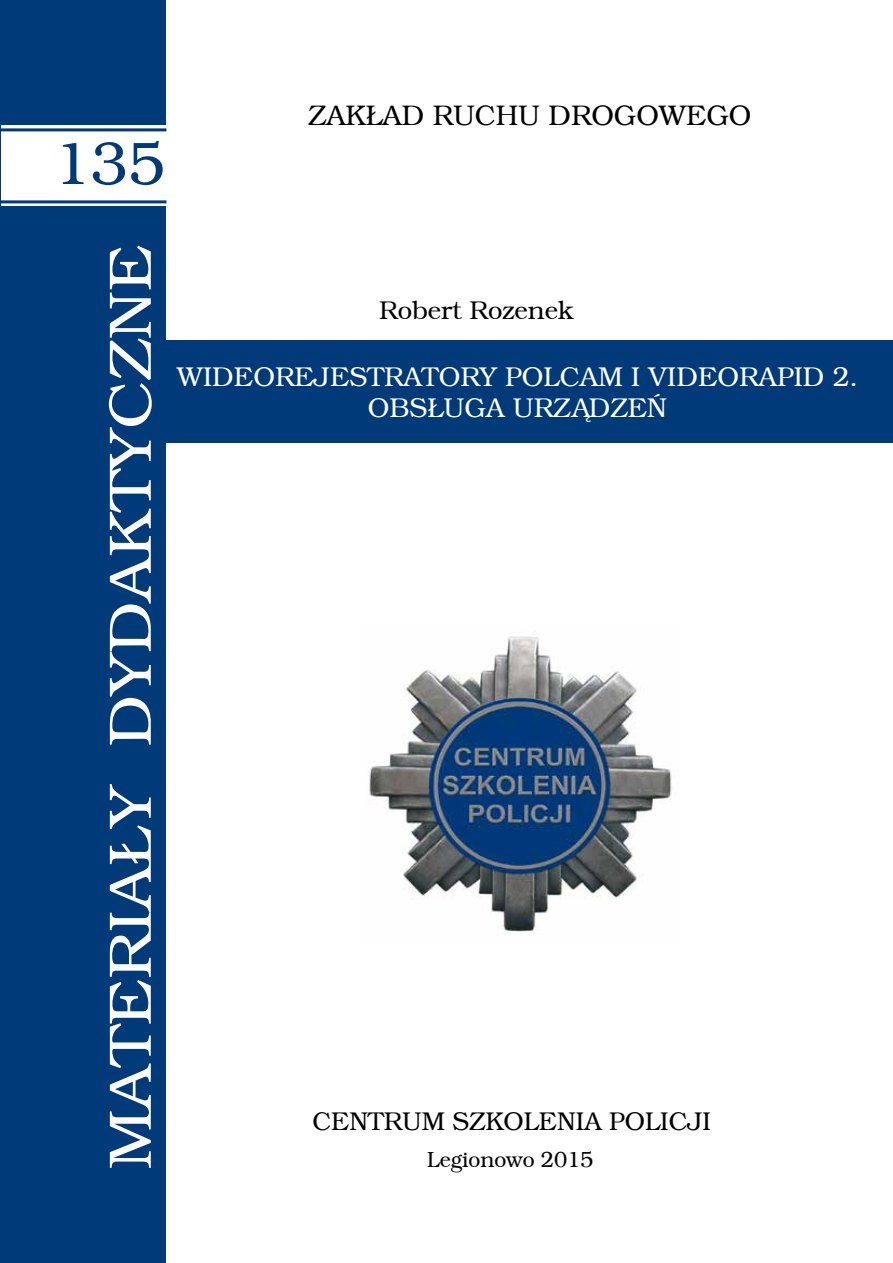
<style>
.page{position:relative;width:893px;height:1263px;background:#fff}
.page>*{position:absolute;margin:0;border:0;box-sizing:border-box;transform-origin:0 0}
.t1{font:60px "Brooklyn";color:#fff;scale:1.08 1}
.t2{font:60px "Brooklyn";color:#003a79}
.t3{font:28.2px "Brooklyn";color:#000}
.t4{font:27px/31.5px "Brooklyn";color:#fff;text-align:center}
.t5{font:25.5px "Brooklyn";color:#000}
.t6{font:21.9px "Brooklyn";color:#000}
</style>
<div class="page">
<div style="left:1px;top:0;width:165px;height:1263px;background:#003a79"></div>
<div style="left:3px;top:340px;width:890px;height:102px;background:#003a79"></div>
<div style="left:1px;top:125px;width:165px;height:81px;background:#fff"></div>
<hr style="left:1px;top:128px;width:165px;height:3px;background:#003a79">
<hr style="left:1px;top:200px;width:165px;height:3px;background:#003a79">
<img style="left:369px;top:634px;width:303px;height:300px">
<h1 class="t2" style="left:53px;top:129px;width:113px">135</h1>
<p class="t3" style="left:308px;top:99px;width:445px">ZAKŁAD RUCHU DROGOWEGO</p>
<h1 class="t1" style="left:96px;top:1169px;width:858px;rotate:-90deg">MATERIAŁY DYDAKTYCZNE</h1>
<p class="t5" style="left:379px;top:296px;width:196px">Robert Rozenek</p>
<p class="t4" style="left:177px;top:361px;width:682px">WIDEOREJESTRATORY POLCAM I VIDEORAPID 2.<br>OBSŁUGA URZĄDZEŃ</p>
<p class="t5" style="left:313px;top:1107px;width:400px">CENTRUM SZKOLENIA POLICJI</p>
<p class="t6" style="left:427px;top:1147px;width:168px">Legionowo 2015</p>
</div>
